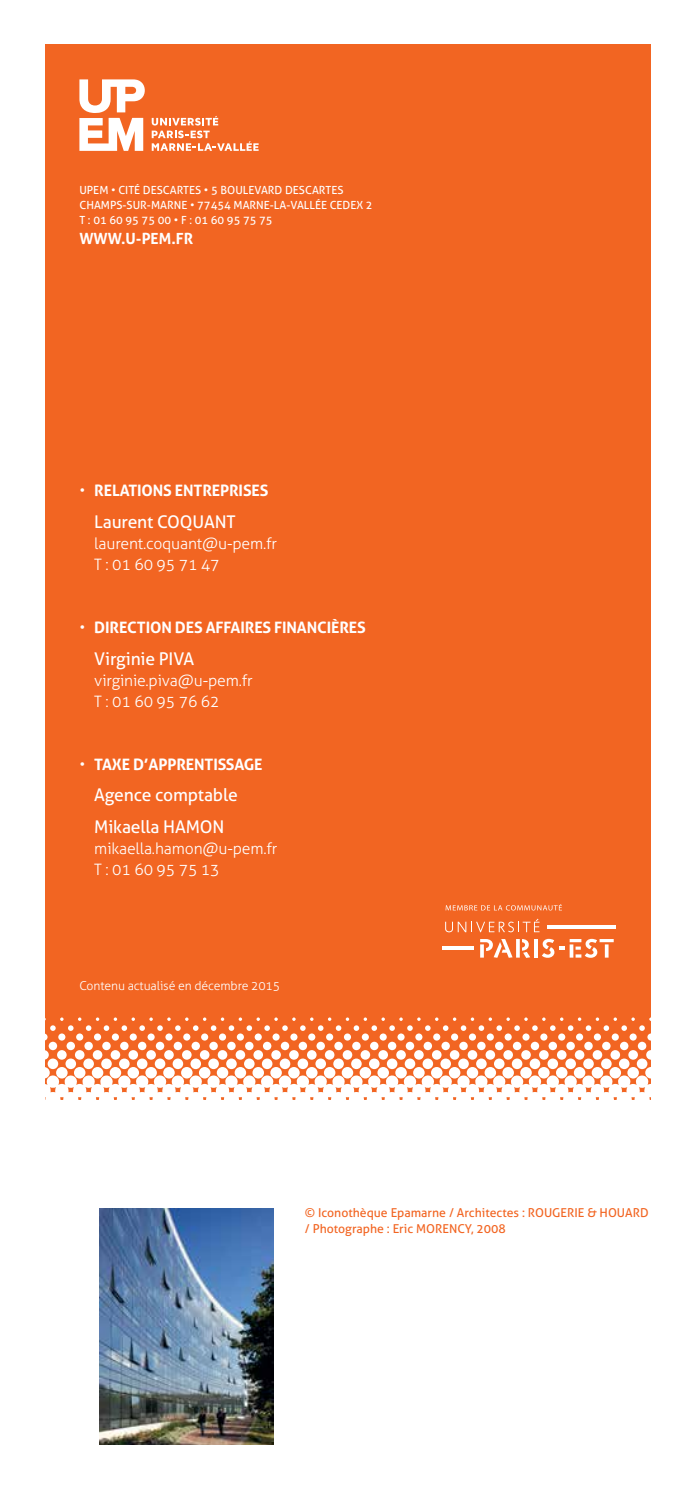
<style>
.page{position:relative;width:695px;height:1489px;background:#fff}
.page>*{position:absolute;margin:0;border:0;box-sizing:border-box;transform-origin:0 0}
.t1{font:17.5px/31.5px "Aller";letter-spacing:-.01em;color:#fff}
.t2{font:300 15.75px/21px "Aller";letter-spacing:-.01em;color:#fff}
.t3{font:700 15.75px "Aller";letter-spacing:-.01em;color:#fff}
.t4{font:700 15.4px "Aller";color:#fff}
.t5{font:12.25px/15.8px "Aller";color:#f26522}
.t6{font:300 12.25px "Aller";letter-spacing:-.01em;color:#fff}
.t7{font:11.2px/15.4px "Aller";color:#fff}
.s1{font-weight:300}
</style>
<div class="page">
<div style="left:45px;top:45px;width:605px;height:1399px;background:#f26522"></div>
<svg style="left:45px;top:1017px;width:606px;height:57px"></svg>
<div style="left:45px;top:1074px;width:606px;height:371px;background:#fff"></div>
<svg style="left:152px;top:116px;width:106px;height:35px"></svg>
<svg style="left:79px;top:79px;width:66px;height:72px"></svg>
<img style="left:99px;top:1207px;width:174px;height:237px">
<svg style="left:445px;top:918px;width:94px;height:14px"></svg>
<svg style="left:547px;top:925px;width:68px;height:3px"></svg>
<hr style="left:441px;top:946px;width:32px;height:4px;background:#fff">
<svg style="left:480px;top:939px;width:50px;height:18px"></svg>
<hr style="left:534px;top:939px;width:3px;height:18px;background:#fff">
<hr style="left:599px;top:939px;width:14px;height:3px;background:#fff">
<svg style="left:604px;top:944px;width:4px;height:13px"></svg>
<svg style="left:542px;top:938px;width:55px;height:19px"></svg>
<svg style="left:445px;top:904px;width:117px;height:6px"></svg>
<p class="t7" style="left:79px;top:182px;width:295px">UPEM • CITÉ DESCARTES • 5 BOULEVARD DESCARTES<br>CHAMPS-SUR-MARNE • 77454 MARNE-LA-VALLÉE CEDEX 2<br>T : 01 60 95 75 00 • F : 01 60 95 75 75</p>
<p class="t4" style="left:79px;top:229px;width:115px">WWW.U-PEM.FR</p>
<p class="t3" style="left:79px;top:481px;width:190px"><span class="s1">•</span> RELATIONS ENTREPRISES</p>
<h1 class="t1" style="left:94px;top:506px;width:143px">Laurent COQUANT</h1>
<p class="t2" style="left:94px;top:533px;width:184px">laurent.coquant@u-pem.fr<br>T : 01 60 95 71 47</p>
<p class="t3" style="left:79px;top:617px;width:67px"><span class="s1">•</span> DIRECTION</p>
<p class="t3" style="left:175px;top:617px;width:40px">DES AFFAIRES</p>
<p class="t3" style="left:274px;top:617px;width:10px">FINAN</p>
<p class="t3" style="left:317px;top:617px;width:50px">CIÈRES</p>
<h1 class="t1" style="left:94px;top:642px;width:101px">Virginie PIVA</h1>
<p class="t2" style="left:94px;top:669px;width:160px">virginie.piva@u-pem.fr<br>T : 01 60 95 76 62</p>
<p class="t3" style="left:79px;top:754px;width:185px"><span class="s1">•</span> TAXE D’APPRENTISSAGE</p>
<h1 class="t1" style="left:94px;top:779px;width:145px">Agence comptable<br>Mikaella HAMON</h1>
<p class="t2" style="left:94px;top:837px;width:185px">mikaella.hamon@u-pem.fr<br>T : 01 60 95 75 13</p>
<p class="t6" style="left:79px;top:978px;width:202px">Contenu actualisé en décembre 2015</p>
<p class="t5" style="left:305px;top:1204px;width:345px">© Iconothèque Epamarne / Architectes : ROUGERIE &amp; HOUARD / Photographe : Eric MORENCY, 2008</p>
<p class="t5" style="left:305px;top:1204px;width:326px">Gymnase de la Haute Maison à la Cité Descartes à Champs&shy;sur-Marne</p>
</div>
